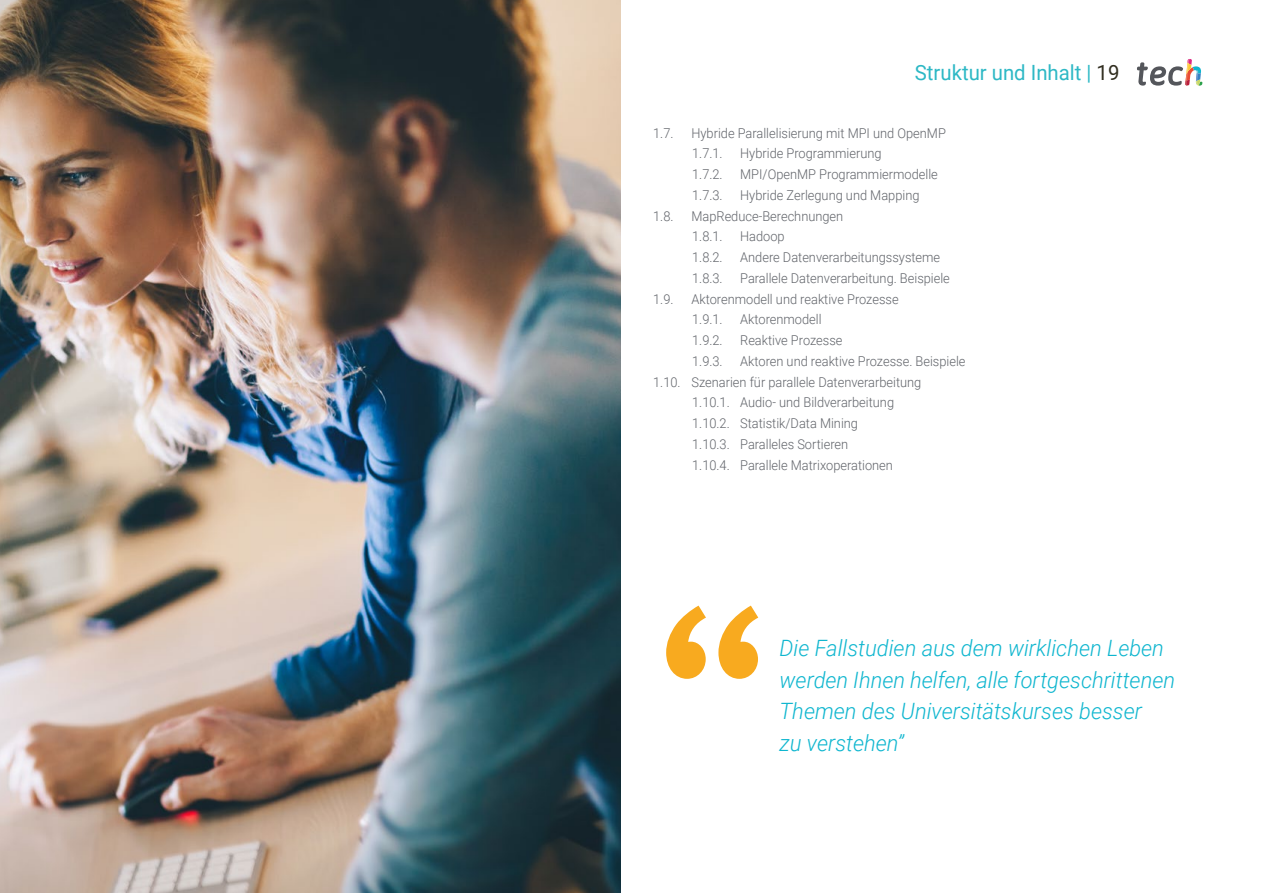
<style>
.page{position:relative;width:1263px;height:893px;background:#fff}
.page>*{position:absolute;margin:0;border:0;box-sizing:border-box;transform-origin:0 0}
.t1{font:italic 300 22.5px/31.5px "Roboto";color:#0fb6cf}
.t2{font:21px "Roboto";color:#2db8c5}
.t3{font:300 13.5px/20.7px "Roboto";color:#61646a;scale:.95 1}
.s1{color:#312e20}
</style>
<div class="page">
<svg style="left:1137px;top:59px;width:65px;height:27px"></svg>
<svg style="left:666px;top:606px;width:92px;height:73px"></svg>
<img style="left:0;top:0;width:621px;height:893px">
<h2 class="t2" style="left:915px;top:57px;width:206px">Struktur und Inhalt | <span class="s1">19</span></h2>
<p class="t3" style="left:653px;top:122px;width:23px">1.7.</p>
<p class="t3" style="left:691px;top:122px;width:269px">Hybride Parallelisierung mit MPI und OpenMP<br>1.7.1.</p>
<p class="t3" style="left:740px;top:143px;width:150px">Hybride Programmierung</p>
<p class="t3" style="left:692px;top:164px;width:34px">1.7.2.</p>
<p class="t3" style="left:740px;top:164px;width:210px">MPI/OpenMP Programmiermodelle</p>
<p class="t3" style="left:692px;top:184px;width:34px">1.7.3.</p>
<p class="t3" style="left:740px;top:184px;width:190px">Hybride Zerlegung und Mapping</p>
<p class="t3" style="left:653px;top:205px;width:23px">1.8.</p>
<p class="t3" style="left:691px;top:205px;width:161px">MapReduce-Berechnungen<br>1.8.1.</p>
<p class="t3" style="left:740px;top:226px;width:48px">Hadoop</p>
<p class="t3" style="left:692px;top:247px;width:34px">1.8.2.</p>
<p class="t3" style="left:740px;top:247px;width:212px">Andere Datenverarbeitungssysteme</p>
<p class="t3" style="left:692px;top:267px;width:34px">1.8.3.</p>
<p class="t3" style="left:740px;top:267px;width:222px">Parallele Datenverarbeitung. Beispiele</p>
<p class="t3" style="left:653px;top:288px;width:23px">1.9.</p>
<p class="t3" style="left:691px;top:288px;width:220px">Aktorenmodell und reaktive Prozesse<br>1.9.1.</p>
<p class="t3" style="left:740px;top:309px;width:87px">Aktorenmodell</p>
<p class="t3" style="left:692px;top:330px;width:34px">1.9.2.</p>
<p class="t3" style="left:740px;top:330px;width:109px">Reaktive Prozesse</p>
<p class="t3" style="left:692px;top:350px;width:34px">1.9.3.</p>
<p class="t3" style="left:740px;top:350px;width:239px">Aktoren und reaktive Prozesse. Beispiele</p>
<p class="t3" style="left:653px;top:371px;width:284px">1.10. Szenarien für parallele Datenverarbeitung</p>
<p class="t3" style="left:692px;top:392px;width:214px">1.10.1. Audio- und Bildverarbeitung</p>
<p class="t3" style="left:692px;top:413px;width:176px">1.10.2. Statistik/Data Mining</p>
<p class="t3" style="left:692px;top:433px;width:166px">1.10.3. Paralleles Sortieren</p>
<p class="t3" style="left:692px;top:454px;width:213px">1.10.4. Parallele Matrixoperationen</p>
<h1 class="t1" style="left:779px;top:632px;width:397px">Die Fallstudien aus dem wirklichen Leben werden Ihnen helfen, alle fortgeschrittenen Themen des Universitätskurses besser<br>zu verstehen”</h1>
</div>
